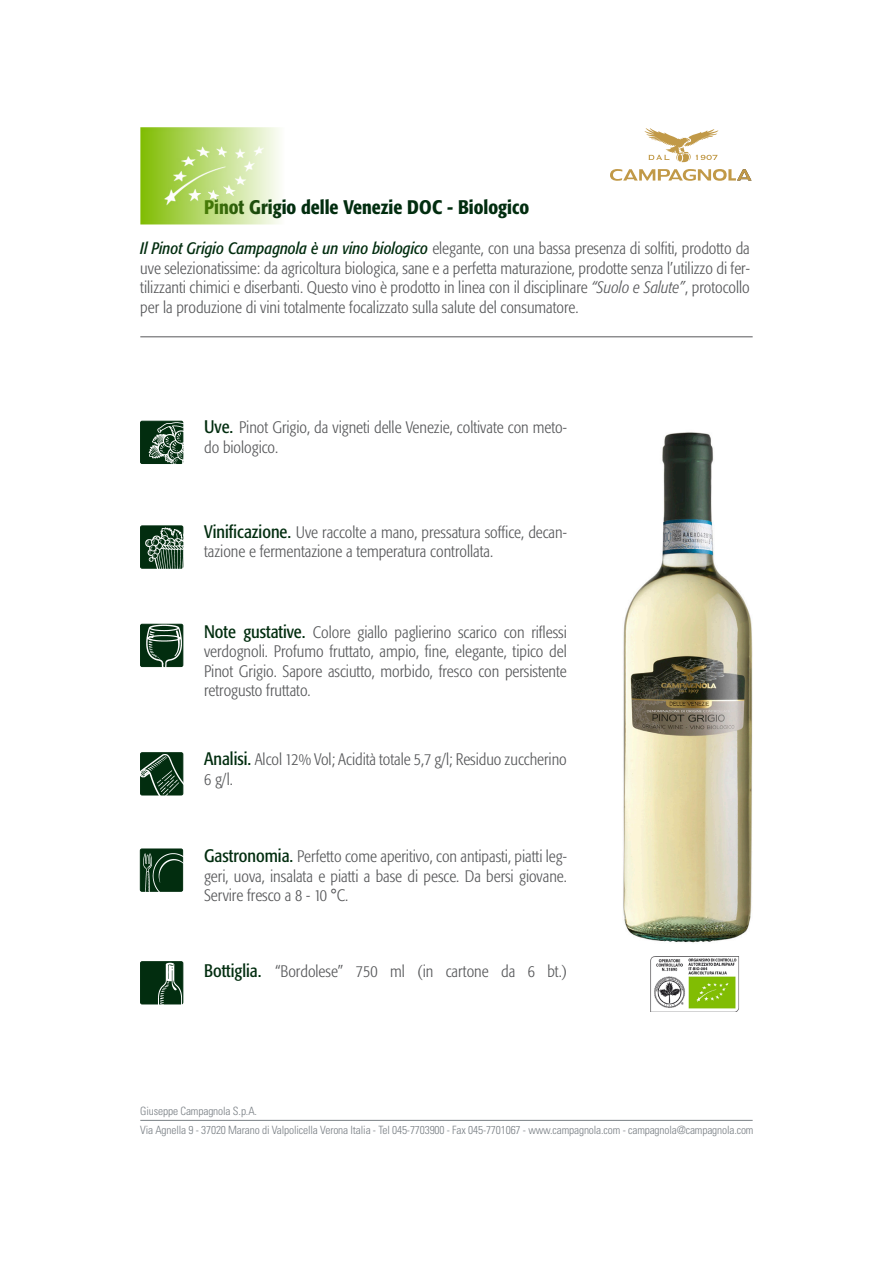
<style>
.page{position:relative;width:893px;height:1263px;background:#fff}
.page>*{position:absolute;margin:0;border:0;box-sizing:border-box;transform-origin:0 0}
.t1{font:500 condensed 19.5px "Formata";color:#022d0f}
.t2{font:300 condensed 16.5px/19.5px "Formata";color:#57585a}
.t3{font:300 condensed 11.4px "Univers";letter-spacing:-.01em;color:#797f84}
.s1{font-weight:400;font-style:italic;color:#022d0f}
.s2{font-style:italic}
.s3{font-weight:400;font-size:18px;color:#022d0f}
</style>
<div class="page">
<div style="left:141px;top:624px;width:42px;height:42px;background:#022d0f;border-radius:2px"></div>
<div style="left:140px;top:624px;width:43px;height:43px;border:1px solid #022d0f;border-radius:2px"></div>
<img style="left:147px;top:624px;width:37px;height:44px">
<div style="left:140px;top:752px;width:43px;height:43px;border:1px solid #022d0f;border-radius:2px"></div>
<img style="left:140px;top:754px;width:44px;height:42px">
<div style="left:140px;top:849px;width:43px;height:42px;background:#022d0f;border-radius:2px"></div>
<div style="left:140px;top:849px;width:43px;height:42px;border:1px solid #022d0f;border-radius:2px"></div>
<img style="left:144px;top:852px;width:40px;height:40px">
<div style="left:141px;top:962px;width:42px;height:42px;background:#022d0f;border-radius:2px"></div>
<div style="left:140px;top:961px;width:43px;height:43px;border:1px solid #022d0f;border-radius:2px"></div>
<img style="left:155px;top:962px;width:29px;height:43px">
<div style="left:141px;top:421px;width:42px;height:42px;background:#022d0f;border-radius:2px"></div>
<div style="left:140px;top:421px;width:43px;height:43px;border:1px solid #022d0f;border-radius:2px"></div>
<img style="left:148px;top:421px;width:36px;height:43px">
<div style="left:141px;top:526px;width:42px;height:42px;background:#022d0f;border-radius:2px"></div>
<div style="left:140px;top:526px;width:43px;height:42px;border:1px solid #022d0f;border-radius:2px"></div>
<img style="left:146px;top:527px;width:38px;height:42px">
<hr style="left:140px;top:1120px;width:613px;height:1px;background:#797f84">
<hr style="left:140px;top:337px;width:613px;height:1px;background:#57585a">
<svg style="left:610px;top:128px;width:141px;height:53px"></svg>
<img style="left:140px;top:128px;width:140px;height:96px">
<img style="left:651px;top:956px;width:88px;height:55px">
<img style="left:623px;top:432px;width:130px;height:511px">
<p class="t1" style="left:204px;top:196px;width:326px">Pinot Grigio delle Venezie DOC - Biologico</p>
<p class="t2" style="left:140px;top:239px;width:611px;text-align:justify"><span class="s1">Il Pinot Grigio Campagnola è un vino biologico</span> elegante, con una bassa presenza di solfiti, prodotto da uve selezionatissime: da agricoltura biologica, sane e a perfetta maturazione, prodotte senza l’utilizzo di fer&shy;tilizzanti chimici e diserbanti. Questo vino è prodotto in linea con il disciplinare <span class="s2">“Suolo e Salute”</span>, protocollo per la produzione di vini totalmente focalizzato sulla salute del consumatore.</p>
<p class="t2" style="left:204px;top:418px;width:364px"><span class="s3">Uve.</span> Pinot Grigio, da vigneti delle Venezie, coltivate con meto&shy;do biologico.</p>
<p class="t2" style="left:204px;top:523px;width:364px"><span class="s3">Vinificazione.</span> Uve raccolte a mano, pressatura soffice, decan&shy;tazione e fermentazione a temperatura controllata.</p>
<p class="t2" style="left:204px;top:622px;width:364px;text-align:justify"><span class="s3">Note gustative.</span> Colore giallo paglierino scarico con riflessi verdognoli. Profumo fruttato, ampio, fine, elegante, tipico del Pinot Grigio. Sapore asciutto, morbido, fresco con persistente retrogusto fruttato.</p>
<p class="t2" style="left:204px;top:750px;width:364px"><span class="s3">Analisi.</span> Alcol 12% Vol; Acidità totale 5,7 g/l; Residuo zuccherino<br>6 g/l.</p>
<p class="t2" style="left:204px;top:847px;width:364px;text-align:justify"><span class="s3">Gastronomia.</span> Perfetto come aperitivo, con antipasti, piatti leg&shy;geri, uova, insalata e piatti a base di pesce. Da bersi giovane.<br>Servire fresco a 8 - 10 °C.</p>
<p class="t2" style="left:204px;top:962px;width:364px"><span class="s3">Bottiglia.</span> “Bordolese” 750 ml (in cartone da 6 bt.)</p>
<p class="t3" style="left:140px;top:1104px;width:118px">Giuseppe Campagnola S.p.A.</p>
<p class="t3" style="left:140px;top:1123px;width:615px">Via Agnella 9 - 37020 Marano di Valpolicella Verona Italia - Tel 045-7703900 - Fax 045-7701067 - www.campagnola.com - campagnola@campagnola.com</p>
</div>
